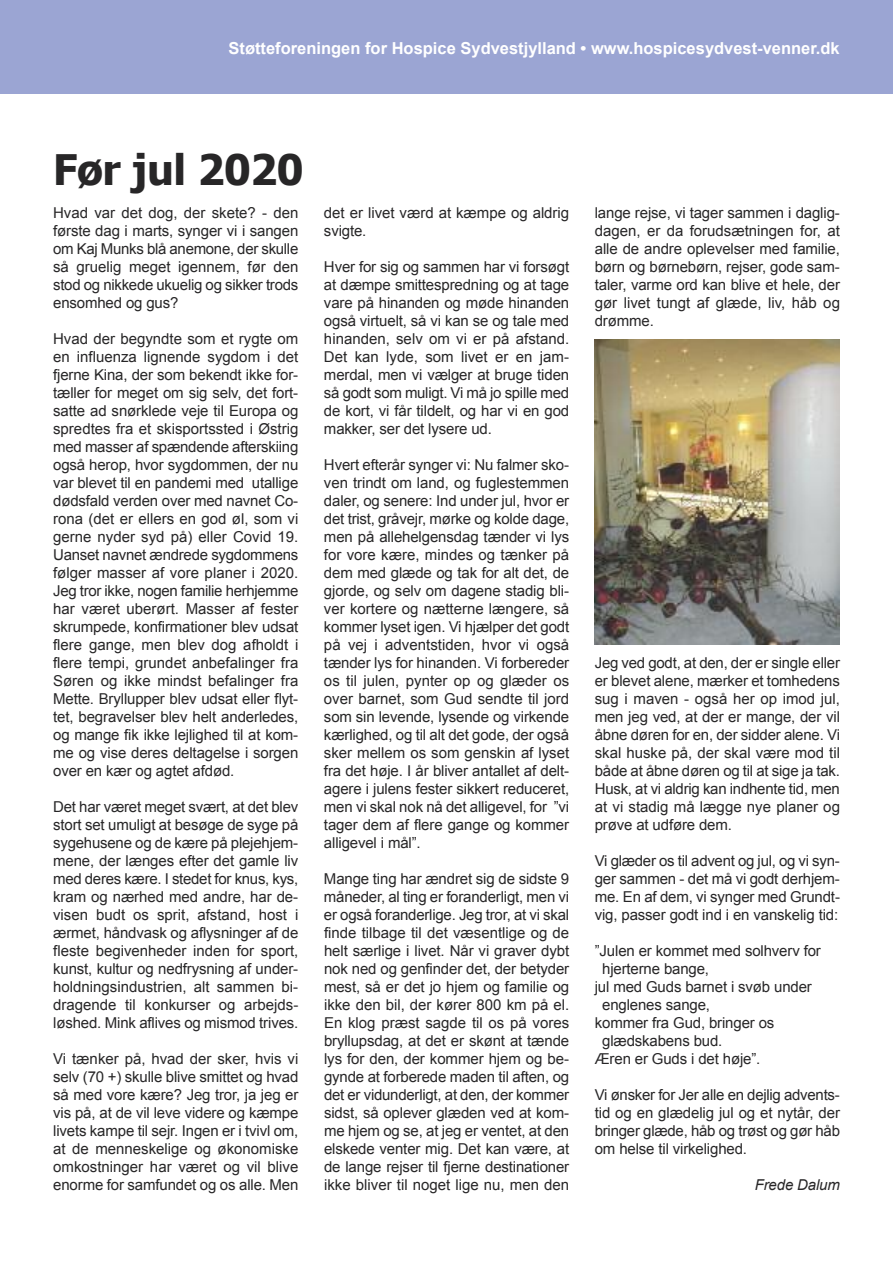
<style>
.page{position:relative;width:893px;height:1263px;background:#fff}
.page>*{position:absolute;margin:0;border:0;box-sizing:border-box;transform-origin:0 0}
.t1{font:700 42px "Tahoma";letter-spacing:-.01em;color:#272627}
.t2{font:700 16.5px "Arial";color:#fff}
.t3{font:15px/18px "Arial";letter-spacing:-.01em;color:#272627;text-align:justify}
.t4{font:italic 15px "Arial";letter-spacing:-.01em;color:#272627}
</style>
<div class="page">
<div style="left:0;top:0;width:893px;height:94px;background:#9ba5d3"></div>
<img style="left:595px;top:340px;width:245px;height:304px">
<p class="t2" style="left:229px;top:39px;width:613px">Støtteforeningen for Hospice Sydvestjylland • www.hospicesydvest-venner.dk</p>
<h1 class="t1" style="left:53px;top:143px;width:252px">Før jul 2020</h1>
<p class="t3" style="left:53px;top:204px;width:247px">Hvad var det dog, der skete? - den første dag i marts, synger vi i sangen om Kaj Munks blå anemone, der skulle så gruelig meget igennem, før den stod og nikkede ukuelig og sikker trods ensomhed og gus?</p>
<p class="t3" style="left:53px;top:330px;width:247px">Hvad der begyndte som et rygte om en influenza lignende sygdom i det fjerne Kina, der som bekendt ikke for&shy;tæller for meget om sig selv, det fort&shy;satte ad snørklede veje til Europa og spredtes fra et skisportssted i Østrig med masser af spændende afterskiing også herop, hvor sygdommen, der nu var blevet til en pandemi med utallige dødsfald verden over med navnet Co&shy;rona (det er ellers en god øl, som vi gerne nyder syd på) eller Covid 19.<br>Uanset navnet ændrede sygdommens følger masser af vore planer i 2020.<br>Jeg tror ikke, nogen familie herhjemme har været uberørt. Masser af fester skrumpede, konfirmationer blev udsat flere gange, men blev dog afholdt i flere tempi, grundet anbefalinger fra Søren og ikke mindst befalinger fra Mette. Bryllupper blev udsat eller flyt&shy;tet, begravelser blev helt anderledes, og mange fik ikke lejlighed til at kom&shy;me og vise deres deltagelse i sorgen over en kær og agtet afdød.</p>
<p class="t3" style="left:53px;top:798px;width:247px">Det har været meget svært, at det blev stort set umuligt at besøge de syge på sygehusene og de kære på plejehjem&shy;mene, der længes efter det gamle liv med deres kære. I stedet for knus, kys, kram og nærhed med andre, har de&shy;visen budt os sprit, afstand, host i ærmet, håndvask og aflysninger af de fleste begivenheder inden for sport, kunst, kultur og nedfrysning af under&shy;holdningsindustrien, alt sammen bi&shy;dragende til konkurser og arbejds&shy;løshed. Mink aflives og mismod trives.</p>
<p class="t3" style="left:53px;top:1050px;width:247px">Vi tænker på, hvad der sker, hvis vi selv (70 +) skulle blive smittet og hvad så med vore kære? Jeg tror, ja jeg er vis på, at de vil leve videre og kæmpe livets kampe til sejr. Ingen er i tvivl om, at de menneskelige og økonomiske omkostninger har været og vil blive enorme for samfundet og os alle. Men</p>
<p class="t3" style="left:324px;top:204px;width:247px">det er livet værd at kæmpe og aldrig svigte.</p>
<p class="t3" style="left:324px;top:258px;width:247px">Hver for sig og sammen har vi forsøgt at dæmpe smittespredning og at tage vare på hinanden og møde hinanden også virtuelt, så vi kan se og tale med hinanden, selv om vi er på afstand.<br>Det kan lyde, som livet er en jam&shy;merdal, men vi vælger at bruge tiden så godt som muligt. Vi må jo spille med de kort, vi får tildelt, og har vi en god makker, ser det lysere ud.</p>
<p class="t3" style="left:324px;top:456px;width:247px">Hvert efterår synger vi: Nu falmer sko&shy;ven trindt om land, og fuglestemmen daler, og senere: Ind under jul, hvor er det trist, gråvejr, mørke og kolde dage, men på allehelgensdag tænder vi lys for vore kære, mindes og tænker på dem med glæde og tak for alt det, de gjorde, og selv om dagene stadig bli&shy;ver kortere og nætterne længere, så kommer lyset igen. Vi hjælper det godt på vej i adventstiden, hvor vi også tænder lys for hinanden. Vi forbereder os til julen, pynter op og glæder os over barnet, som Gud sendte til jord som sin levende, lysende og virkende kærlighed, og til alt det gode, der også sker mellem os som genskin af lyset fra det høje. I år bliver antallet af delt&shy;agere i julens fester sikkert reduceret, men vi skal nok nå det alligevel, for ”vi tager dem af flere gange og kommer alligevel i mål”.</p>
<p class="t3" style="left:324px;top:870px;width:247px">Mange ting har ændret sig de sidste 9 måneder, al ting er foranderligt, men vi er også foranderlige. Jeg tror, at vi skal finde tilbage til det væsentlige og de helt særlige i livet. Når vi graver dybt nok ned og genfinder det, der betyder mest, så er det jo hjem og familie og ikke den bil, der kører 800 km på el.<br>En klog præst sagde til os på vores bryllupsdag, at det er skønt at tænde lys for den, der kommer hjem og be&shy;gynde at forberede maden til aften, og det er vidunderligt, at den, der kommer sidst, så oplever glæden ved at kom&shy;me hjem og se, at jeg er ventet, at den elskede venter mig. Det kan være, at de lange rejser til fjerne destinationer ikke bliver til noget lige nu, men den</p>
<p class="t3" style="left:595px;top:204px;width:247px">lange rejse, vi tager sammen i daglig&shy;dagen, er da forudsætningen for, at alle de andre oplevelser med familie, børn og børnebørn, rejser, gode sam&shy;taler, varme ord kan blive et hele, der gør livet tungt af glæde, liv, håb og drømme.</p>
<p class="t3" style="left:595px;top:654px;width:247px">Jeg ved godt, at den, der er single eller er blevet alene, mærker et tomhedens sug i maven - også her op imod jul, men jeg ved, at der er mange, der vil åbne døren for en, der sidder alene. Vi skal huske på, der skal være mod til både at åbne døren og til at sige ja tak.<br>Husk, at vi aldrig kan indhente tid, men at vi stadig må lægge nye planer og prøve at udføre dem.</p>
<p class="t3" style="left:595px;top:852px;width:247px">Vi glæder os til advent og jul, og vi syn&shy;ger sammen - det må vi godt derhjem&shy;me. En af dem, vi synger med Grundt&shy;vig, passer godt ind i en vanskelig tid:</p>
<p class="t3" style="left:595px;top:942px;width:228px">”Julen er kommet med solhverv for</p>
<p class="t3" style="left:602px;top:960px;width:109px">hjerterne bange,</p>
<p class="t3" style="left:595px;top:978px;width:219px">jul med Guds barnet i svøb under</p>
<p class="t3" style="left:602px;top:996px;width:109px">englenes sange,</p>
<p class="t3" style="left:595px;top:1014px;width:181px">kommer fra Gud, bringer os</p>
<p class="t3" style="left:602px;top:1032px;width:122px">glædskabens bud.</p>
<p class="t3" style="left:595px;top:1050px;width:167px">Æren er Guds i det høje”.</p>
<p class="t3" style="left:595px;top:1086px;width:247px">Vi ønsker for Jer alle en dejlig advents&shy;tid og en glædelig jul og et nytår, der bringer glæde, håb og trøst og gør håb om helse til virkelighed.</p>
<p class="t4" style="left:755px;top:1176px;width:87px">Frede Dalum</p>
</div>
